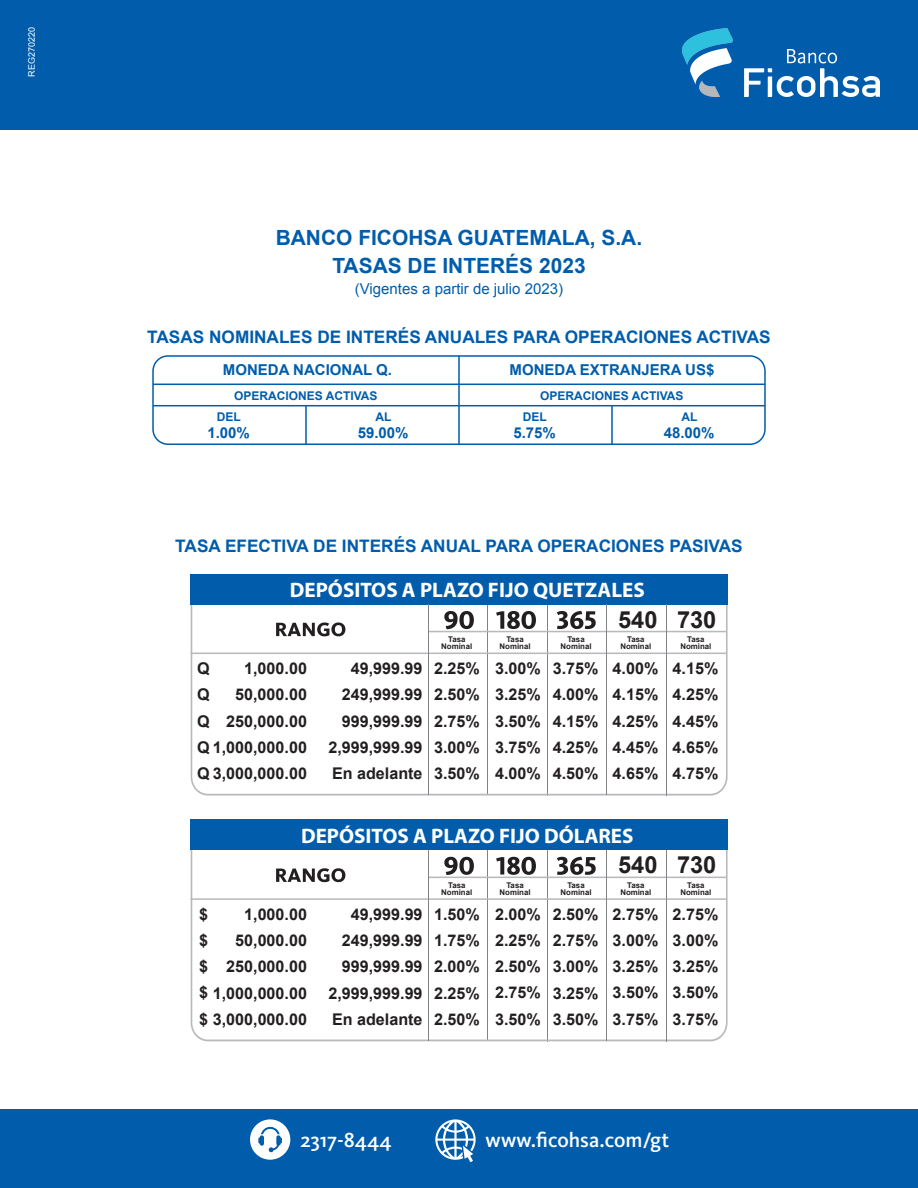
<style>
.page{position:relative;width:918px;height:1188px;background:#fff}
.page>*{position:absolute;margin:0;border:0;box-sizing:border-box;transform-origin:0 0}
.t1{font:700 23.7px "Arial";color:#231f20}
.t2{font:500 21.15px "Kievit OT";color:#fff}
.t3{font:700 21px "Myriad Pro";color:#fff}
.t4{font:700 21px/27.9px "Arial";color:#015dab;text-align:center}
.t5{font:700 17.25px "Arial";color:#015dab}
.t6{font:700 16.2px/26.2px "Arial";color:#231f20;text-align:justify}
.t7{font:700 15px "Arial";color:#015dab}
.t8{font:15px "Arial";color:#015dab}
.t9{font:700 12px/21.1px "Arial";color:#015dab}
.t10{font:9px "Arial";color:#fff}
.t11{font:700 7.8px/7.4px "Arial";color:#231f20;text-align:center}
</style>
<div class="page">
<div style="left:0;top:0;width:918px;height:129px;background:#015dab"></div>
<img style="left:682px;top:28px;width:198px;height:68px">
<div style="left:152px;top:355px;width:614px;height:90px;border:2px solid #015dab;border-radius:15px"></div>
<hr style="left:153px;top:384px;width:612px;height:1px;background:#015dab">
<hr style="left:153px;top:405px;width:612px;height:1px;background:#015dab">
<hr style="left:458px;top:356px;width:2px;height:88px;background:#015dab">
<hr style="left:611px;top:406px;width:2px;height:38px;background:#015dab">
<hr style="left:305px;top:406px;width:2px;height:38px;background:#015dab">
<div style="left:0;top:1109px;width:918px;height:79px;background:#015dab"></div>
<svg style="left:250px;top:1119px;width:40px;height:41px"></svg>
<svg style="left:435px;top:1119px;width:41px;height:43px"></svg>
<svg style="left:191px;top:604px;width:537px;height:192px"></svg>
<hr style="left:190px;top:653px;width:537px;height:1px;background:#b8b9bc">
<hr style="left:428px;top:631px;width:299px;height:1px;background:#b8b9bc">
<div style="left:191px;top:574px;width:537px;height:30px;background:#015dab"></div>
<svg style="left:557px;top:611px;width:39px;height:18px"></svg>
<svg style="left:496px;top:611px;width:40px;height:18px"></svg>
<svg style="left:444px;top:611px;width:30px;height:18px"></svg>
<hr style="left:606px;top:604px;width:1px;height:190px;background:#808285">
<hr style="left:666px;top:604px;width:1px;height:192px;background:#808285">
<hr style="left:428px;top:604px;width:1px;height:190px;background:#808285">
<svg style="left:191px;top:850px;width:537px;height:191px"></svg>
<hr style="left:190px;top:898px;width:537px;height:2px;background:#b8b9bc">
<hr style="left:428px;top:877px;width:299px;height:1px;background:#b8b9bc">
<div style="left:191px;top:819px;width:537px;height:31px;background:#015dab"></div>
<svg style="left:557px;top:857px;width:39px;height:18px"></svg>
<svg style="left:496px;top:857px;width:40px;height:18px"></svg>
<svg style="left:444px;top:857px;width:30px;height:18px"></svg>
<hr style="left:606px;top:850px;width:1px;height:190px;background:#808285">
<hr style="left:666px;top:850px;width:1px;height:191px;background:#808285">
<hr style="left:428px;top:850px;width:1px;height:190px;background:#808285">
<p class="t10" style="left:26px;top:76px;width:51px;rotate:-90deg">REG270220</p>
<p class="t4" style="left:276px;top:225px;width:368px">BANCO FICOHSA GUATEMALA, S.A.<br>TASAS DE INTERÉS 2023</p>
<p class="t8" style="left:355px;top:279px;width:210px">(Vigentes a partir de julio 2023)</p>
<p class="t5" style="left:147px;top:326px;width:625px">TASAS NOMINALES DE INTERÉS ANUALES PARA OPERACIONES ACTIVAS</p>
<p class="t7" style="left:223px;top:360px;width:171px">MONEDA NACIONAL Q.</p>
<p class="t9" style="left:217px;top:386px;width:162px;text-indent:17px">OPERACIONES ACTIVAS<br>DEL</p>
<p class="t7" style="left:207px;top:423px;width:44px">1.00%</p>
<p class="t9" style="left:375px;top:407px;width:17px">AL</p>
<p class="t7" style="left:358px;top:423px;width:52px">59.00%</p>
<p class="t7" style="left:510px;top:360px;width:206px">MONEDA EXTRANJERA US$</p>
<p class="t9" style="left:540px;top:386px;width:145px">OPERACIONES ACTIVAS</p>
<p class="t9" style="left:523px;top:407px;width:25px">DEL</p>
<p class="t7" style="left:513px;top:423px;width:44px">5.75%</p>
<p class="t9" style="left:681px;top:407px;width:17px">AL</p>
<p class="t7" style="left:664px;top:423px;width:52px">48.00%</p>
<p class="t5" style="left:175px;top:535px;width:569px">TASA EFECTIVA DE INTERÉS ANUAL PARA OPERACIONES PASIVAS</p>
<p class="t3" style="left:290px;top:576px;width:356px">DEPÓSITOS A PLAZO FIJO QUETZALES</p>
<p class="t11" style="left:441px;top:636px;width:32px">Tasa<br>Nominal</p>
<p class="t11" style="left:500px;top:636px;width:32px">Tasa<br>Nominal</p>
<p class="t11" style="left:561px;top:636px;width:32px">Tasa<br>Nominal</p>
<p class="t6" style="left:495px;top:656px;width:47px">3.00% 3.25% 3.50% 3.75% 4.00%</p>
<p class="t6" style="left:553px;top:656px;width:47px">3.75% 4.00% 4.15% 4.25% 4.50%</p>
<p class="t6" style="left:197px;top:656px;width:111px;text-align:left">Q<br>Q<br>Q<br>Q 1,000,000.00<br>Q 3,000,000.00</p>
<p class="t6" style="left:226px;top:656px;width:82px;text-align:right">1,000.00<br>50,000.00<br>250,000.00</p>
<p class="t6" style="left:328px;top:656px;width:96px;text-align:right">49,999.99<br>249,999.99<br>999,999.99<br>2,999,999.99<br>En adelante</p>
<p class="t6" style="left:434px;top:656px;width:47px">2.25% 2.50% 2.75% 3.00% 3.50%</p>
<h1 class="t1" style="left:618px;top:604px;width:100px">540 730</h1>
<p class="t11" style="left:680px;top:636px;width:32px">Tasa<br>Nominal</p>
<p class="t6" style="left:673px;top:656px;width:47px">4.15% 4.25% 4.45% 4.65% 4.75%</p>
<p class="t11" style="left:620px;top:636px;width:32px">Tasa<br>Nominal</p>
<p class="t6" style="left:613px;top:656px;width:47px">4.00% 4.15% 4.25% 4.45% 4.65%</p>
<p class="t3" style="left:301px;top:822px;width:334px">DEPÓSITOS A PLAZO FIJO DÓLARES</p>
<p class="t11" style="left:441px;top:882px;width:32px">Tasa<br>Nominal</p>
<p class="t11" style="left:500px;top:882px;width:32px">Tasa<br>Nominal</p>
<p class="t11" style="left:561px;top:882px;width:32px">Tasa<br>Nominal</p>
<p class="t6" style="left:495px;top:902px;width:47px">2.00% 2.25% 2.50% 2.75% 3.50%</p>
<p class="t6" style="left:553px;top:902px;width:47px">2.50% 2.75% 3.00% 3.25% 3.50%</p>
<p class="t6" style="left:199px;top:902px;width:109px;text-align:left">$<br>$<br>$<br>$ 1,000,000.00 $ 3,000,000.00</p>
<p class="t6" style="left:226px;top:902px;width:82px;text-align:right">1,000.00<br>50,000.00<br>250,000.00</p>
<p class="t6" style="left:328px;top:902px;width:96px;text-align:right">49,999.99<br>249,999.99<br>999,999.99<br>2,999,999.99<br>En adelante</p>
<p class="t6" style="left:434px;top:902px;width:47px">1.50% 1.75% 2.00% 2.25% 2.50%</p>
<h1 class="t1" style="left:618px;top:849px;width:100px">540 730</h1>
<p class="t11" style="left:680px;top:882px;width:32px">Tasa<br>Nominal</p>
<p class="t6" style="left:673px;top:902px;width:47px">2.75% 3.00% 3.25% 3.50% 3.75%</p>
<p class="t11" style="left:620px;top:882px;width:32px">Tasa<br>Nominal</p>
<p class="t6" style="left:613px;top:902px;width:47px">2.75% 3.00% 3.25% 3.50% 3.75%</p>
<h2 class="t2" style="left:301px;top:1127px;width:93px">2317-8444</h2>
<h2 class="t2" style="left:486px;top:1127px;width:185px">www.ficohsa.com/gt</h2>
</div>
